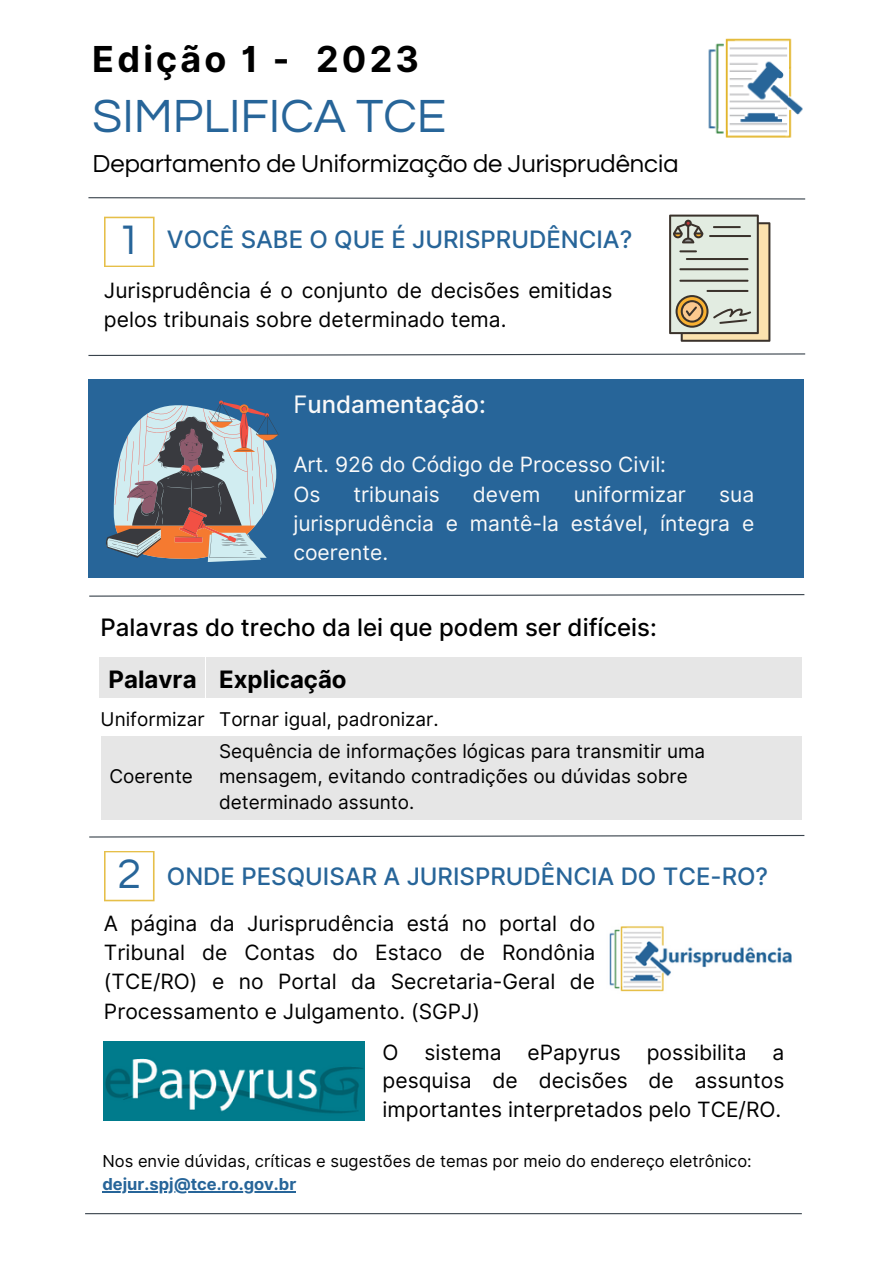
<style>
.page{position:relative;width:894px;height:1264px;background:#fff}
.page>*{position:absolute;margin:0;border:0;box-sizing:border-box;transform-origin:0 0}
.t1{font:48.45px "Questrial";color:#276599}
.t2{font:42.9px "Questrial";color:#276599}
.t3{font:700 35.7px "Inter";letter-spacing:.09em;color:#000}
.t4{font:25.5px "Questrial";color:#000}
.t5{font:500 24px "Inter";color:#276599}
.t6{font:500 24px "Inter";color:#000}
.t7{font:700 24px "Inter";color:#000}
.t8{font:500 24px "Inter";color:#f9f9f9}
.t9{font:21px/29.2px "Inter";color:#000;text-align:justify}
.t10{font:21px/29.2px "Inter";color:#f9f9f9;text-align:justify}
.t11{font:18.9px/25.8px "Inter";color:#000}
.t12{font:16.5px/22.5px "Inter";color:#000}
.s1{font-weight:400}
.s2{font-weight:700;color:#276599}
</style>
<div class="page">
<svg style="left:88px;top:197px;width:718px;height:3px"></svg>
<svg style="left:88px;top:353px;width:718px;height:3px"></svg>
<svg style="left:104px;top:217px;width:50px;height:50px"></svg>
<hr style="left:85px;top:1213px;width:716px;height:1px;background:#39434c">
<div style="left:89px;top:379px;width:714px;height:199px;background:#276599"></div>
<svg style="left:104px;top:851px;width:50px;height:50px"></svg>
<svg style="left:669px;top:214px;width:101px;height:128px;background:#c3c2b0"></svg>
<svg style="left:89px;top:834px;width:716px;height:4px"></svg>
<svg style="left:89px;top:594px;width:716px;height:3px"></svg>
<div style="left:99px;top:657px;width:106px;height:41px;background:#e6e6e6"></div>
<div style="left:101px;top:736px;width:105px;height:83px;background:#e6e6e6"></div>
<div style="left:207px;top:736px;width:594px;height:83px;background:#e6e6e6"></div>
<div style="left:206px;top:657px;width:595px;height:41px;background:#e6e6e6"></div>
<svg style="left:106px;top:400px;width:172px;height:162px"></svg>
<img style="left:708px;top:38px;width:95px;height:100px">
<img style="left:609px;top:926px;width:183px;height:66px">
<img style="left:104px;top:1041px;width:260px;height:79px">
<hr style="left:102px;top:1190px;width:194px;height:2px;background:#276599">
<p class="t3" style="left:92px;top:38px;width:328px">Edição 1 - 2023</p>
<p class="t1" style="left:93px;top:92px;width:355px">SIMPLIFICA TCE</p>
<p class="t4" style="left:93px;top:151px;width:587px">Departamento de Uniformização de Jurisprudência</p>
<p class="t2" style="left:117px;top:219px;width:25px">1</p>
<p class="t5" style="left:167px;top:225px;width:467px">VOCÊ SABE O QUE É JURISPRUDÊNCIA?</p>
<p class="t9" style="left:104px;top:276px;width:510px">Jurisprudência é o conjunto de decisões emitidas pelos tribunais sobre determinado tema.</p>
<p class="t8" style="left:293px;top:389px;width:194px"><span class="s1">F</span>undamentação:</p>
<p class="t10" style="left:293px;top:450px;width:374px">Art. 926 do Código de Processo Civil:</p>
<p class="t10" style="left:293px;top:479px;width:28px">Os</p>
<p class="t10" style="left:353px;top:479px;width:88px">tribunais</p>
<p class="t10" style="left:473px;top:479px;width:69px">devem</p>
<p class="t10" style="left:573px;top:479px;width:114px">uniformizar</p>
<p class="t10" style="left:293px;top:479px;width:462px;text-indent:425px">sua jurisprudência e mantê-la estável, íntegra e coerente.</p>
<p class="t6" style="left:101px;top:613px;width:557px">Palavras do trecho da lei que podem ser difíceis:</p>
<p class="t7" style="left:109px;top:664px;width:90px">Palavra</p>
<p class="t7" style="left:219px;top:664px;width:129px">Explicação</p>
<p class="t11" style="left:101px;top:706px;width:106px">Uniformizar</p>
<p class="t11" style="left:219px;top:706px;width:221px">Tornar igual, padronizar.</p>
<p class="t11" style="left:109px;top:763px;width:85px">Coerente</p>
<p class="t11" style="left:219px;top:737px;width:487px">Sequência de informações lógicas para transmitir uma mensagem, evitando contradições ou dúvidas sobre determinado assunto.</p>
<p class="t2" style="left:117px;top:852px;width:25px">2</p>
<p class="t5" style="left:167px;top:861px;width:602px">ONDE PESQUISAR A JURISPRUDÊNCIA DO TCE-RO?</p>
<p class="t9" style="left:104px;top:908px;width:492px">A página da Jurisprudência está no portal do Tribunal de Contas do Estaco de Rondônia (TCE/RO) e no Portal da Secretaria-Geral de Processamento e Julgamento. (SGPJ)</p>
<p class="t9" style="left:382px;top:1037px;width:403px;line-height:28.3px">O sistema ePapyrus possibilita a pesquisa de decisões de assuntos importantes interpretados pelo TCE/RO.</p>
<p class="t12" style="left:102px;top:1150px;width:650px">Nos envie dúvidas, críticas e sugestões de temas por meio do endereço eletrônico: <span class="s2">dejur.spj@tce.ro.gov.br</span></p>
</div>
